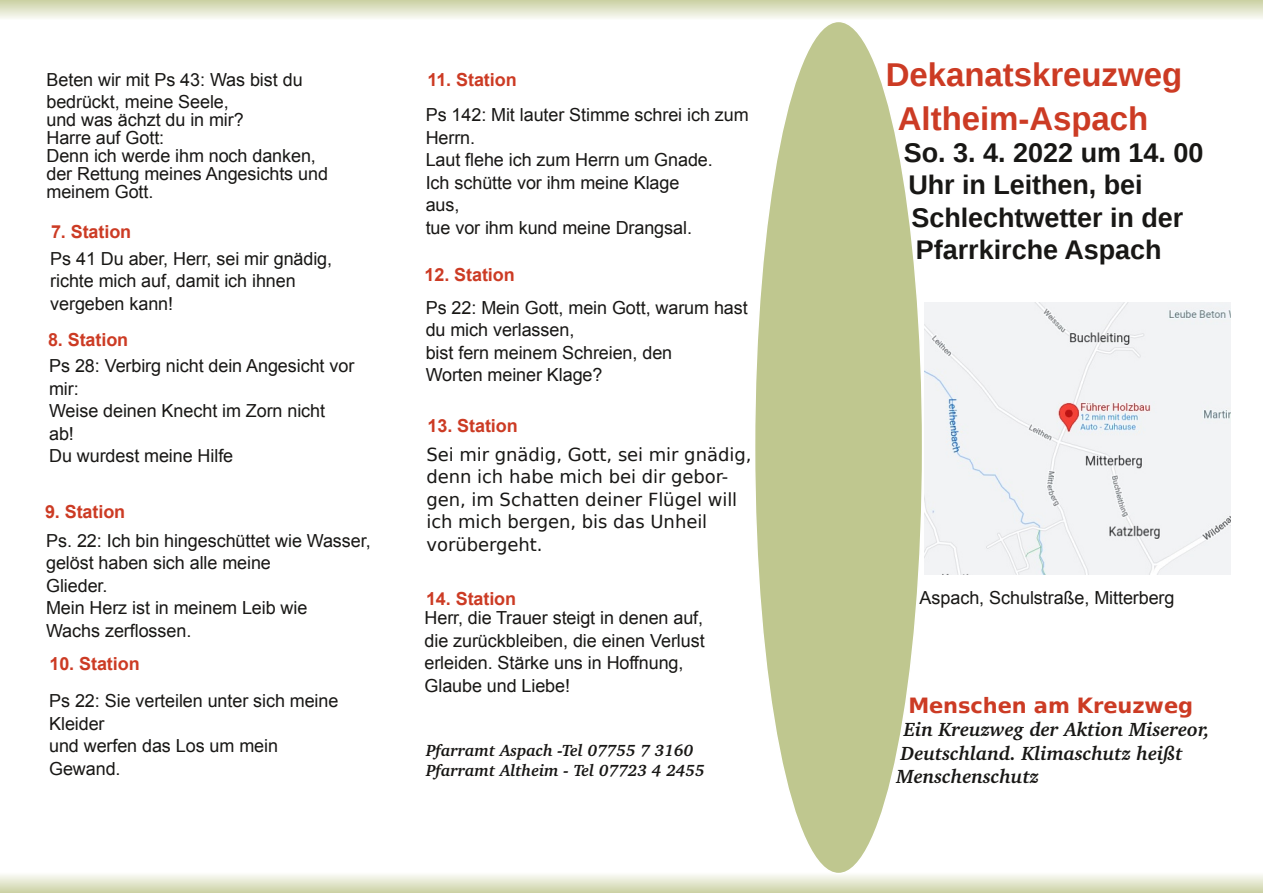
<style>
.page{position:relative;width:1263px;height:893px;background:#fff}
.page>*{position:absolute;margin:0;border:0;box-sizing:border-box;transform-origin:0 0}
.t1{font:700 33px/43.2px "Liberation Sans";color:#cc3b24}
.t2{font:700 27px/32.4px "Liberation Sans";color:#181715}
.t3{font:700 21px "DejaVu Sans";letter-spacing:-.005em;color:#cc3b24}
.t4{font:italic 700 19.5px/23.4px "Charter BT";color:#181715}
.t5{font:18px/22.5px "Arial";letter-spacing:-.005em;color:#181715}
.t6{font:18px/22.5px "DejaVu Sans";color:#181715}
.t7{font:700 18px "Arial";letter-spacing:-.005em;color:#cc3b24}
.t8{font:italic 700 16.5px/19.8px "Charter BT";letter-spacing:-.005em;color:#181715}
</style>
<div class="page">
<svg style="left:0;top:875px;width:1263px;height:18px;background:#e0e4c9"></svg>
<svg style="left:0;top:0;width:1263px;height:19px;background:#e1e4cb"></svg>
<div style="left:754px;top:21px;width:168px;height:852px;background:#bfc78f;border-radius:50%"></div>
<img style="left:925px;top:303px;width:306px;height:271px">
<p class="t5" style="left:46px;top:69px;width:258px;line-height:21.6px">Beten wir mit Ps 43: Was bist du bedrückt, meine Seele,</p>
<p class="t5" style="left:46px;top:111px;width:283px;line-height:18px">und was ächzt du in mir?<br>Harre auf Gott:<br>Denn ich werde ihm noch danken, der Rettung meines Angesichts und meinem Gott.</p>
<p class="t7" style="left:51px;top:221px;width:82px">7. Station</p>
<p class="t5" style="left:50px;top:247px;width:283px">Ps 41 Du aber, Herr, sei mir gnädig, richte mich auf, damit ich ihnen vergeben kann!</p>
<p class="t7" style="left:48px;top:329px;width:82px">8. Station</p>
<p class="t5" style="left:49px;top:355px;width:307px">Ps 28: Verbirg nicht dein Angesicht vor mir:<br>Weise deinen Knecht im Zorn nicht ab!<br>Du wurdest meine Hilfe</p>
<p class="t7" style="left:45px;top:502px;width:82px">9. Station</p>
<p class="t5" style="left:46px;top:529px;width:326px">Ps. 22: Ich bin hingeschüttet wie Wasser, gelöst haben sich alle meine<br>Glieder.<br>Mein Herz ist in meinem Leib wie<br>Wachs zerflossen.</p>
<p class="t7" style="left:50px;top:653px;width:92px">10. Station</p>
<p class="t5" style="left:49px;top:690px;width:291px">Ps 22: Sie verteilen unter sich meine<br>Kleider<br>und werfen das Los um mein<br>Gewand.</p>
<p class="t7" style="left:428px;top:70px;width:91px">11. Station</p>
<p class="t5" style="left:426px;top:104px;width:325px">Ps 142: Mit lauter Stimme schrei ich zum<br>Herrn.<br>Laut flehe ich zum Herrn um Gnade.<br>Ich schütte vor ihm meine Klage<br>aus,<br>tue vor ihm kund meine Drangsal.</p>
<p class="t7" style="left:424px;top:265px;width:92px">12. Station</p>
<p class="t5" style="left:426px;top:296px;width:324px">Ps 22: Mein Gott, mein Gott, warum hast du mich verlassen,<br>bist fern meinem Schreien, den<br>Worten meiner Klage?</p>
<p class="t7" style="left:428px;top:416px;width:92px">13. Station</p>
<p class="t6" style="left:426px;top:443px;width:327px">Sei mir gnädig, Gott, sei mir gnädig, denn ich habe mich bei dir gebor&shy;gen, im Schatten deiner Flügel will ich mich bergen, bis das Unheil vorübergeht.</p>
<p class="t7" style="left:426px;top:589px;width:92px">14. Station</p>
<p class="t5" style="left:424px;top:607px;width:282px">Herr, die Trauer steigt in denen auf, die zurückbleiben, die einen Verlust erleiden. Stärke uns in Hoffnung,<br>Glaube und Liebe!</p>
<p class="t8" style="left:426px;top:742px;width:280px">Pfarramt Aspach -Tel 07755 7 3160<br>Pfarramt Altheim - Tel 07723 4 2455</p>
<h1 class="t1" style="left:898px;top:53px;width:286px;text-indent:-12px">Dekanatskreuzweg<br>Altheim-Aspach</h1>
<h2 class="t2" style="left:904px;top:136px;width:301px">So. 3. 4. 2022 um 14. 00<br>Uhr in Leithen, bei<br>Schlechtwetter in der<br>Pfarrkirche Aspach</h2>
<p class="t5" style="left:920px;top:587px;width:256px">Aspach, Schulstraße, Mitterberg</p>
<p class="t3" style="left:908px;top:693px;width:286px">Menschen am Kreuzweg</p>
<p class="t4" style="left:896px;top:719px;width:315px;text-indent:8px">Ein Kreuzweg der Aktion Misereor,<br>Deutschland. Klimaschutz heißt<br>Menschenschutz</p>
</div>
